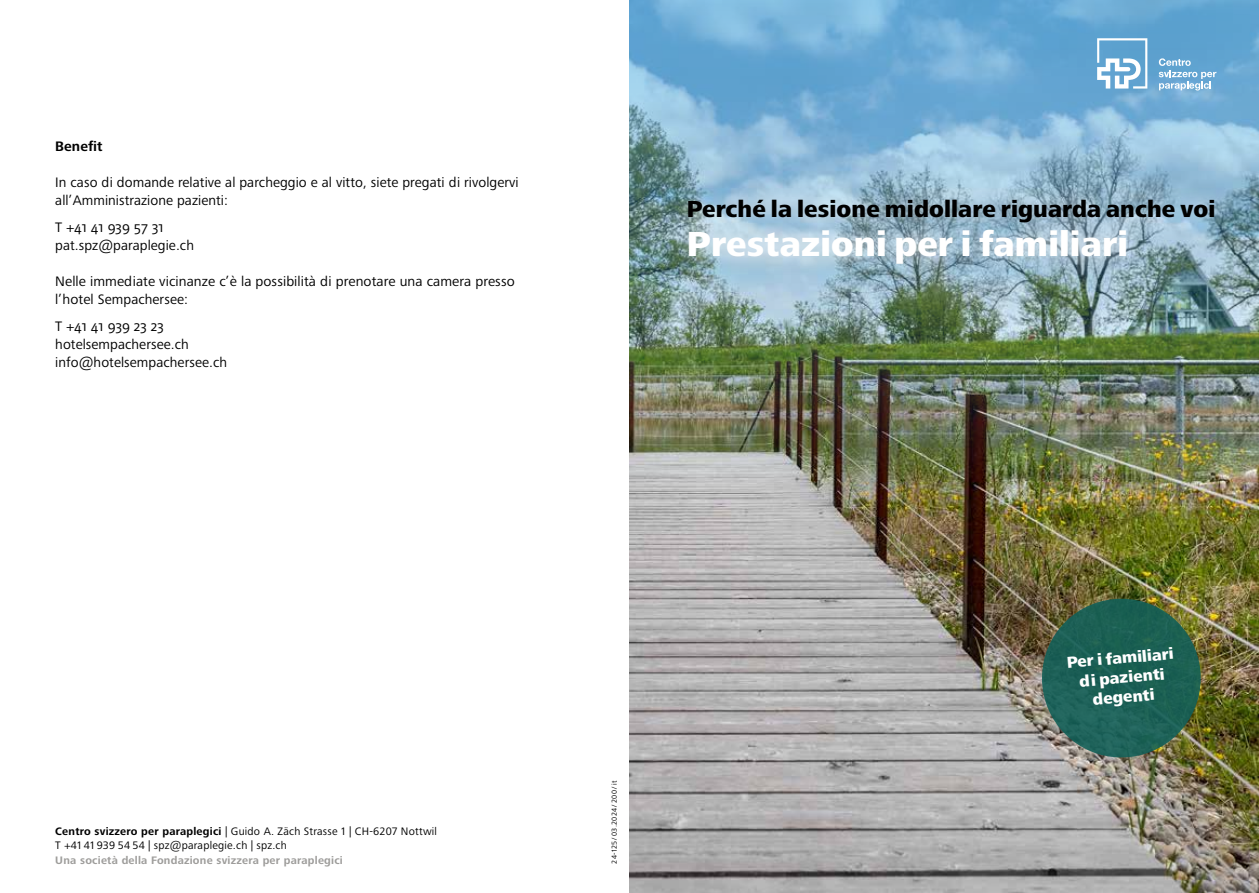
<style>
.page{position:relative;width:1259px;height:893px;background:#fff}
.page>*{position:absolute;margin:0;border:0;box-sizing:border-box;transform-origin:0 0}
.t1{font:800 36px "Frutiger Next Pro";letter-spacing:.005em;color:#fff}
.t2{font:800 24px "Frutiger Next Pro";letter-spacing:.005em;color:#000}
.t3{font:800 16.5px/19.5px "Frutiger Next Pro";color:#fff;text-align:center}
.t4{font:14.25px/18px "Frutiger Next Pro";letter-spacing:.005em;color:#000}
.t5{font:700 14.25px "Frutiger Next Pro";letter-spacing:.005em;color:#000}
.t6{font:11.25px/14.2px "Frutiger Next Pro";letter-spacing:.02em;color:#000}
.t7{font:700 11.25px "Frutiger Next Pro";letter-spacing:.02em;color:#9e9d9b}
.t8{font:7.5px "Frutiger Next Pro";color:#000}
.s1{font-weight:700}
</style>
<div class="page">
<img style="left:629px;top:483px;width:630px;height:410px">
<img style="left:629px;top:0;width:630px;height:483px">
<svg style="left:1097px;top:38px;width:50px;height:51px"></svg>
<svg style="left:1158px;top:58px;width:58px;height:33px;background:#89badc"></svg>
<div style="left:1042px;top:599px;width:158px;height:158px;background:#1c6054;border-radius:50%"></div>
<div style="left:669px;top:181px;width:564px;height:101px;background:#fff;opacity:.8"></div>
<p class="t5" style="left:55px;top:138px;width:49px">Benefit</p>
<p class="t4" style="left:55px;top:173px;width:465px">In caso di domande relative al parcheggio e al vitto, siete pregati di rivolgervi all’Amministrazione pazienti:</p>
<p class="t4" style="left:55px;top:218px;width:140px">T +41 41 939 57 31 pat.spz@paraplegie.ch</p>
<p class="t4" style="left:55px;top:272px;width:461px">Nelle immediate vicinanze c’è la possibilità di prenotare una camera presso l’hotel Sempachersee:</p>
<p class="t4" style="left:55px;top:317px;width:173px">T +41 41 939 23 23 hotelsempachersee.ch info@hotelsempachersee.ch</p>
<h2 class="t2" style="left:687px;top:196px;width:530px">Perché la lesione midollare riguarda anche voi</h2>
<h1 class="t1" style="left:687px;top:224px;width:443px">Prestazioni per i familiari</h1>
<p class="t6" style="left:55px;top:824px;width:383px"><span class="s1">Centro svizzero per paraplegici</span> | Guido A. Zäch Strasse 1 | CH-6207 Nottwil<br>T +41 41 939 54 54 | spz@paraplegie.ch | spz.ch</p>
<p class="t7" style="left:55px;top:853px;width:289px">Una società della Fondazione svizzera per paraplegici</p>
<p class="t8" style="left:610px;top:864px;width:84px;rotate:-90deg">24-125 /03.2024 /200 /it</p>
<p class="t3" style="left:1066px;top:653px;width:109px;rotate:-5deg">Per i familiari di pazienti degenti</p>
</div>
